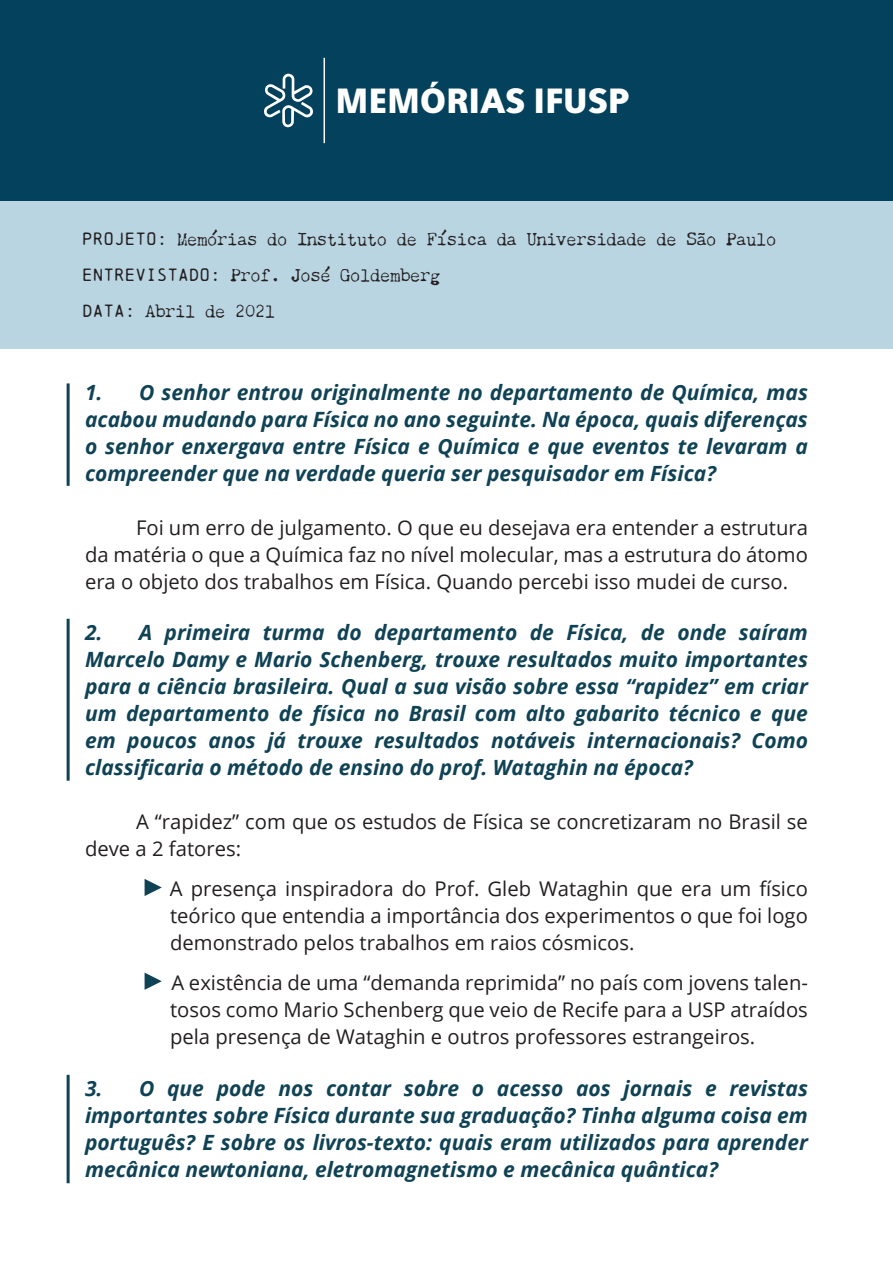
<style>
.page{position:relative;width:893px;height:1263px;background:#fff}
.page>*{position:absolute;margin:0;border:0;box-sizing:border-box;transform-origin:0 0}
.t1{font:900 33px "Eau Sans";color:#fff}
.t2{font:italic 700 21px/27px "Open Sans";color:#0f4255;text-align:justify}
.t3{font:20.25px/27px "Open Sans";color:#231f20;text-align:justify}
.t4{font:16.5px "Chandler 42";color:#231f20}
.s1{font-family:"Chainprinter"}
</style>
<div class="page">
<div style="left:0;top:0;width:893px;height:201px;background:#04415c"></div>
<div style="left:0;top:201px;width:893px;height:148px;background:#b9d5e2"></div>
<svg style="left:264px;top:74px;width:49px;height:53px"></svg>
<hr style="left:324px;top:58px;width:1px;height:85px;background:#fff">
<hr style="left:67px;top:383px;width:3px;height:103px;background:#0f4255">
<hr style="left:67px;top:619px;width:3px;height:162px;background:#0f4255">
<svg style="left:145px;top:879px;width:17px;height:17px"></svg>
<svg style="left:145px;top:973px;width:17px;height:17px"></svg>
<hr style="left:67px;top:1075px;width:3px;height:108px;background:#0f4255">
<h1 class="t1" style="left:336px;top:82px;width:295px">MEMÓRIAS IFUSP</h1>
<p class="t4" style="left:82px;top:230px;width:696px"><span class="s1">PROJETO:</span> Memórias do Instituto de Física da Universidade de São Paulo</p>
<p class="t4" style="left:82px;top:266px;width:360px"><span class="s1">ENTREVISTADO:</span> Prof. José Goldemberg</p>
<p class="t4" style="left:82px;top:302px;width:195px"><span class="s1">DATA:</span> Abril de 2021</p>
<p class="t2" style="left:85px;top:378px;width:724px">1. O senhor entrou originalmente no departamento de Química, mas acabou mudando para Física no ano seguinte. Na época, quais diferenças o senhor enxergava entre Física e Química e que eventos te levaram a compreender que na verdade queria ser pesquisador em Física?</p>
<p class="t3" style="left:85px;top:513px;width:724px;text-indent:51px">Foi um erro de julgamento. O que eu desejava era entender a estrutura da matéria o que a Química faz no nível molecular, mas a estrutura do átomo era o objeto dos trabalhos em Física. Quando percebi isso mudei de curso.</p>
<p class="t2" style="left:85px;top:619px;width:724px">2. A primeira turma do departamento de Física, de onde saíram Marcelo Damy e Mario Schenberg, trouxe resultados muito importantes para a ciência brasileira. Qual a sua visão sobre essa “rapidez” em criar um departamento de física no Brasil com alto gabarito técnico e que em poucos anos já trouxe resultados notáveis internacionais? Como classificaria o método de ensino do prof. Wataghin na época?</p>
<p class="t3" style="left:85px;top:808px;width:724px;text-indent:51px">A “rapidez” com que os estudos de Física se concretizaram no Brasil se deve a 2 fatores:</p>
<p class="t3" style="left:170px;top:875px;width:640px">A presença inspiradora do Prof. Gleb Wataghin que era um físico teórico que entendia a importância dos experimentos o que foi logo demonstrado pelos trabalhos em raios cósmicos.</p>
<p class="t3" style="left:170px;top:968px;width:639px">A existência de uma “demanda reprimida” no país com jovens talen&shy;tosos como Mario Schenberg que veio de Recife para a USP atraídos pela presença de Wataghin e outros professores estrangeiros.</p>
<p class="t2" style="left:85px;top:1074px;width:724px">3. O que pode nos contar sobre o acesso aos jornais e revistas importantes sobre Física durante sua graduação? Tinha alguma coisa em português? E sobre os livros-texto: quais eram utilizados para aprender mecânica newtoniana, eletromagnetismo e mecânica quântica?</p>
</div>
